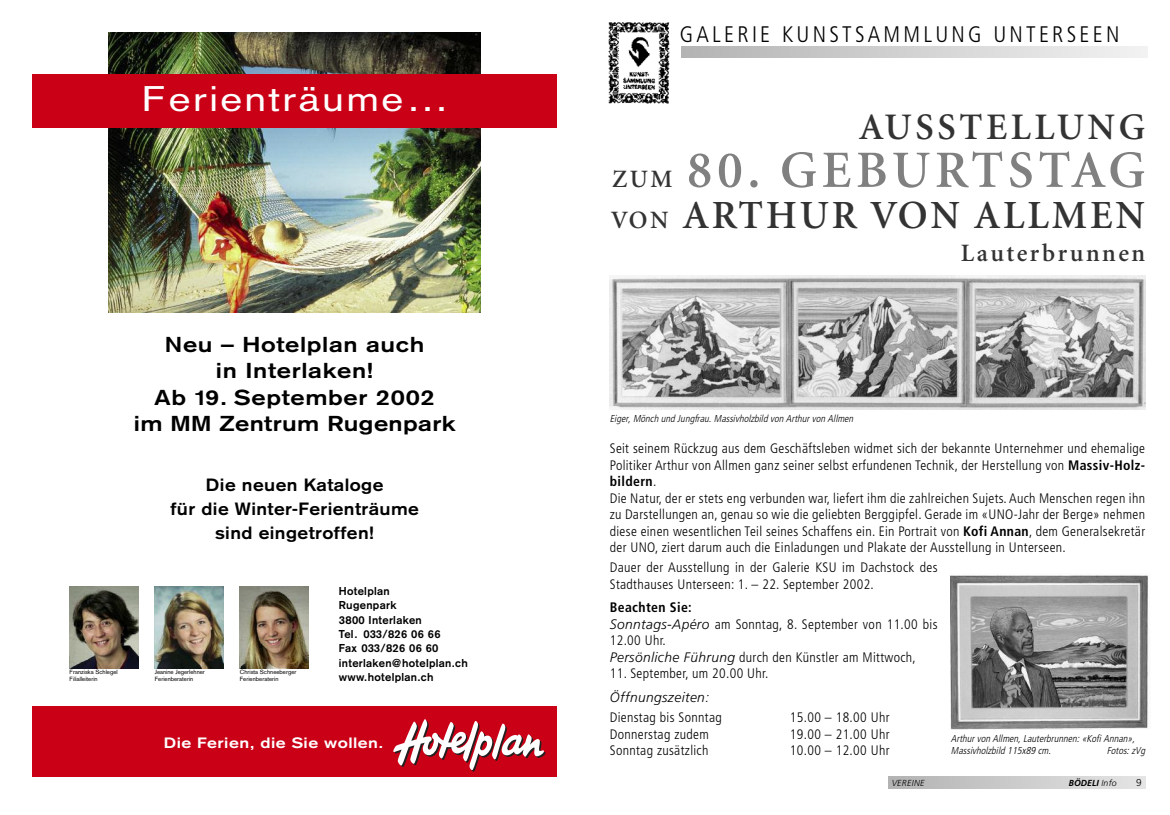
<style>
.page{position:relative;width:1170px;height:815px;background:#fff}
.page>*{position:absolute;margin:0;border:0;box-sizing:border-box;transform-origin:0 0}
.t1{font:600 52.5px "Minion";letter-spacing:.09em;color:#808080}
.t2{font:600 40px "Minion";letter-spacing:.075em;color:#333}
.t3{font:600 37.5px "Minion";letter-spacing:.095em;color:#333}
.t4{font:35px "Akzidenz Grotesk";letter-spacing:.055em;color:#fff;scale:1.2 1}
.t5{font:600 25px "Minion";letter-spacing:.095em;color:#333}
.t6{font:300 condensed 22.5px "Frutiger";letter-spacing:.145em;color:#000}
.t7{font:700 21.25px/26.2px "Akzidenz Grotesk";letter-spacing:.03em;color:#000;text-align:center;scale:1.2 1}
.t8{font:700 17.5px/23.8px "Akzidenz Grotesk";letter-spacing:.02em;color:#000;text-align:center;scale:1.1 1}
.t9{font:700 14.75px "Akzidenz Grotesk";letter-spacing:.03em;color:#fff;scale:1.2 1}
.t10{font:300 condensed 13.75px/16.5px "Frutiger";letter-spacing:.025em;color:#000}
.t11{font:italic 300 13.75px "Frutiger";letter-spacing:.03em;color:#000}
.t12{font:700 11.25px/14.4px "Akzidenz Grotesk";letter-spacing:.03em;color:#000}
.t13{font:italic 300 condensed 10px/11.9px "Frutiger";color:#000}
.t14{font:300 10px "Frutiger";color:#000}
.t15{font:italic 700 8.75px "Frutiger";color:#000}
.t16{font:italic 300 8.75px "Frutiger";letter-spacing:.035em;color:#000}
.t17{font:6px/6.9px "Akzidenz Grotesk";color:#000}
.s1{font-family:"Helvetica Neue"}
.s2{font-size:25px;color:#333}
.s3{font-size:25px}
.s4{font-weight:700}
.s5{font-style:italic;font-stretch:normal}
.s6{font-weight:300}
</style>
<div class="page">
<svg style="left:681px;top:47px;width:466px;height:10px"></svg>
<img style="left:608px;top:22px;width:62px;height:82px">
<svg style="left:888px;top:776px;width:256px;height:12px"></svg>
<img style="left:609px;top:276px;width:535px;height:134px">
<img style="left:950px;top:575px;width:198px;height:154px">
<div style="left:32px;top:706px;width:525px;height:70px;background:#ca0016"></div>
<img style="left:109px;top:128px;width:372px;height:185px">
<img style="left:109px;top:32px;width:372px;height:43px">
<div style="left:32px;top:75px;width:525px;height:53px;background:#ca0016"></div>
<svg style="left:393px;top:719px;width:152px;height:52px"></svg>
<img style="left:70px;top:587px;width:69px;height:81px">
<img style="left:155px;top:587px;width:69px;height:81px">
<img style="left:240px;top:587px;width:69px;height:81px">
<h3 class="t4" style="left:142px;top:86px;width:256px">Ferienträume...</h3>
<h3 class="t7" style="left:134px;top:333px;width:269px">Neu – Hotelplan auch<br>in Interlaken!<br>Ab 19. September 2002<br>im MM Zentrum Rugenpark</h3>
<p class="t8" style="left:170px;top:475px;width:227px">Die neuen Kataloge<br>für die Winter-Ferienträume sind eingetroffen!</p>
<p class="t17" style="left:70px;top:669px;width:50px">Franziska Schlegel<br>Filialleiterin</p>
<p class="t17" style="left:155px;top:669px;width:52px">Jeanine Jegerlehner<br>Ferienberaterin</p>
<p class="t17" style="left:240px;top:669px;width:58px">Christa Schneeberger<br>Ferienberaterin</p>
<p class="t12" style="left:339px;top:585px;width:130px">Hotelplan<br>Rugenpark<br>3800 Interlaken<br>Tel. 033/826 06 66<br>Fax 033/826 06 60 interlaken<span class="s1">@</span>hotelplan.ch www.hotelplan.ch</p>
<p class="t9" style="left:164px;top:737px;width:185px">Die Ferien, die Sie wollen.</p>
<h3 class="t6" style="left:680px;top:25px;width:441px">GALERIE KUNSTSAMMLUNG UNTERSEEN</h3>
<h3 class="t3" style="left:859px;top:112px;width:287px">AUSSTELLUNG</h3>
<h1 class="t1" style="left:612px;top:150px;width:534px"><span class="s2">ZUM</span> 80. GEBURTSTAG</h1>
<h2 class="t2" style="left:611px;top:200px;width:535px"><span class="s3">VON</span> ARTHUR VON ALLMEN</h2>
<h3 class="t5" style="left:960px;top:243px;width:186px">Lauterbrunnen</h3>
<p class="t13" style="left:609px;top:413px;width:247px">Eiger, Mönch und Jungfrau. Massivholzbild von Arthur von Allmen</p>
<p class="t10" style="left:609px;top:441px;width:537px">Seit seinem Rückzug aus dem Geschäftsleben widmet sich der bekannte Unternehmer und ehemalige Politiker Arthur von Allmen ganz seiner selbst erfundenen Technik, der Herstellung von <span class="s4">Massiv-Holz&shy;bildern</span>.<br>Die Natur, der er stets eng verbunden war, liefert ihm die zahlreichen Sujets. Auch Menschen regen ihn zu Darstellungen an, genau so wie die geliebten Berggipfel. Gerade im «UNO-Jahr der Berge» nehmen diese einen wesentlichen Teil seines Schaffens ein. Ein Portrait von <span class="s4">Kofi Annan</span>, dem Generalsekretär der UNO, ziert darum auch die Einladungen und Plakate der Ausstellung in Unterseen.</p>
<p class="t10" style="left:609px;top:560px;width:329px">Dauer der Ausstellung in der Galerie KSU im Dachstock des<br>Stadthauses Unterseen: 1. – 22. September 2002.</p>
<p class="t10" style="left:609px;top:600px;width:329px"><span class="s4">Beachten Sie:<br></span><span class="s5">Sonntags-Apéro</span> am Sonntag, 8. September von 11.00 bis 12.00 Uhr.<br><span class="s5">Persönliche Führung</span> durch den Künstler am Mittwoch,</p>
<p class="t10" style="left:609px;top:666px;width:160px">11. September, um 20.00 Uhr.</p>
<p class="t11" style="left:609px;top:692px;width:101px">Öffnungszeiten:</p>
<p class="t10" style="left:609px;top:710px;width:113px">Dienstag bis Sonntag</p>
<p class="t10" style="left:789px;top:710px;width:101px">15.00 – 18.00 Uhr</p>
<p class="t10" style="left:609px;top:727px;width:100px">Donnerstag zudem</p>
<p class="t10" style="left:789px;top:727px;width:101px">19.00 – 21.00 Uhr</p>
<p class="t10" style="left:609px;top:743px;width:100px">Sonntag zusätzlich</p>
<p class="t10" style="left:789px;top:743px;width:101px">10.00 – 12.00 Uhr</p>
<p class="t16" style="left:891px;top:779px;width:34px">VEREINE</p>
<p class="t15" style="left:1068px;top:779px;width:50px">BÖDELI <span class="s6">Info</span></p>
<p class="t14" style="left:1135px;top:778px;width:7px">9</p>
<p class="t13" style="left:950px;top:733px;width:187px">Arthur von Allmen, Lauterbrunnen: «Kofi Annan»,<br>Massivholzbild 115x89 cm.</p>
<p class="t13" style="left:1106px;top:745px;width:42px">Fotos: zVg</p>
</div>
